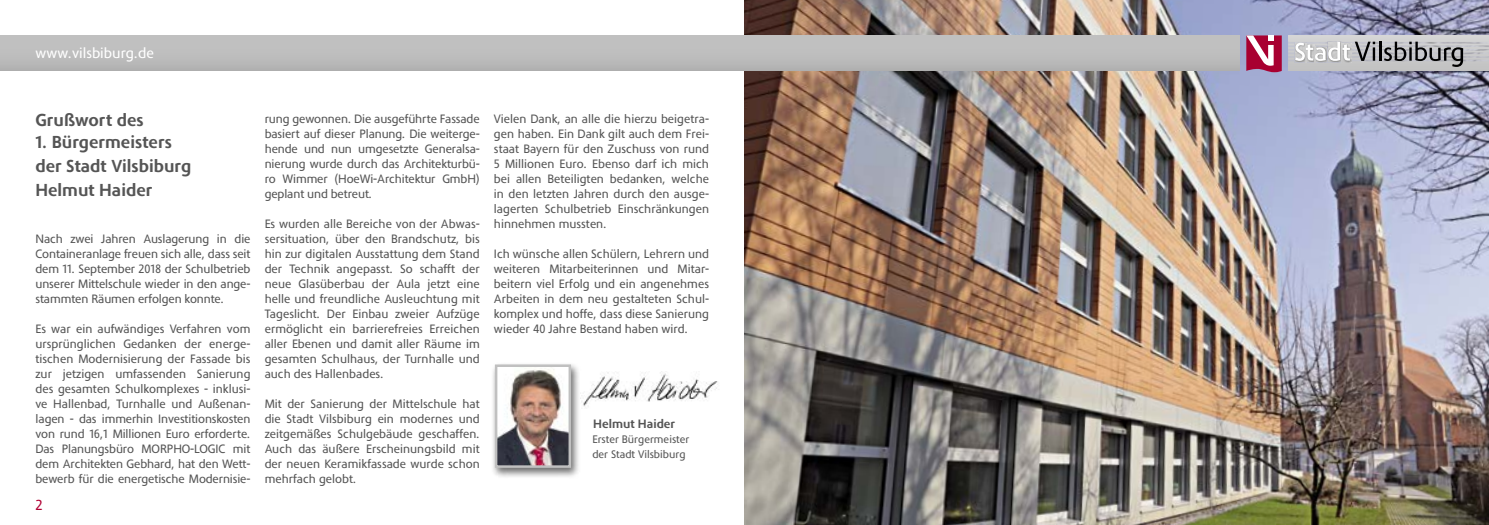
<style>
.page{position:relative;width:1489px;height:525px;background:#fff}
.page>*{position:absolute;margin:0;border:0;box-sizing:border-box;transform-origin:0 0}
.t1{font:700 17.88px/23.8px "Phoenica";color:#555}
.t2{font:15px "Phoenica";color:#fff}
.t3{font:15px "Phoenica";color:#b00033}
.t4{font:12.5px/15px "Phoenica";color:#555;text-align:justify}
.t5{font:700 12.5px "Phoenica";color:#555}
.t6{font:11.25px/15px "Phoenica";color:#555}
</style>
<div class="page">
<img style="left:744px;top:0;width:744px;height:524px">
<svg style="left:1246px;top:35px;width:35px;height:37px"></svg>
<div style="left:0;top:35px;width:744px;height:36px;background:#bfbfbf"></div>
<div style="left:744px;top:35px;width:495px;height:36px;background:#bfbfbf"></div>
<hr style="left:1287px;top:35px;width:201px;height:2px;background:#d6d6d6">
<hr style="left:1287px;top:37px;width:201px;height:1px;background:#d5d5d5">
<hr style="left:1287px;top:38px;width:201px;height:2px;background:#d4d4d4">
<hr style="left:1287px;top:40px;width:201px;height:1px;background:#d3d3d3">
<hr style="left:1287px;top:67px;width:201px;height:2px;background:#c3c3c3">
<hr style="left:1287px;top:69px;width:201px;height:1px;background:#c2c2c2">
<hr style="left:1287px;top:70px;width:201px;height:1px;background:#c1c1c1">
<svg style="left:1287px;top:41px;width:201px;height:26px;background:#adadb0"></svg>
<div style="left:491px;top:362px;width:90px;height:116px;background:#000;opacity:.57"></div>
<img style="left:498px;top:367px;width:70px;height:97px">
<div style="left:495px;top:364px;width:76px;height:103px;border:2px solid #c0c0c0"></div>
<img style="left:580px;top:371px;width:138px;height:37px">
<p class="t2" style="left:35px;top:45px;width:120px">www.vilsbiburg.de</p>
<h1 class="t1" style="left:35px;top:109px;width:110px">Grußwort des</h1>
<h1 class="t1" style="left:35px;top:130px;width:157px">1. Bürgermeisters der Stadt Vilsbiburg<br>Helmut Haider</h1>
<p class="t4" style="left:35px;top:231px;width:216px">Nach zwei Jahren Auslagerung in die Containeranlage freuen sich alle, dass seit dem 11. September 2018 der Schulbetrieb unserer Mittelschule wieder in den ange&shy;stammten Räumen erfolgen konnte.</p>
<p class="t4" style="left:35px;top:321px;width:216px">Es war ein aufwändiges Verfahren vom ursprünglichen Gedanken der energe&shy;tischen Modernisierung der Fassade bis zur jetzigen umfassenden Sanierung des gesamten Schulkomplexes - inklusi&shy;ve Hallenbad, Turnhalle und Außenan&shy;lagen - das immerhin Investitionskosten von rund 16,1 Millionen Euro erforderte.<br>Das Planungsbüro MORPHO-LOGIC mit dem Architekten Gebhard, hat den Wett&shy;bewerb für die energetische Modernisie-</p>
<p class="t3" style="left:35px;top:496px;width:9px">2</p>
<p class="t4" style="left:265px;top:111px;width:216px">rung gewonnen. Die ausgeführte Fassade basiert auf dieser Planung. Die weiterge&shy;hende und nun umgesetzte Generalsa&shy;nierung wurde durch das Architekturbü&shy;ro Wimmer (HoeWi-Architektur GmbH) geplant und betreut.</p>
<p class="t4" style="left:265px;top:216px;width:216px">Es wurden alle Bereiche von der Abwas&shy;sersituation, über den Brandschutz, bis hin zur digitalen Ausstattung dem Stand der Technik angepasst. So schafft der neue Glasüberbau der Aula jetzt eine helle und freundliche Ausleuchtung mit Tageslicht. Der Einbau zweier Aufzüge ermöglicht ein barrierefreies Erreichen aller Ebenen und damit aller Räume im gesamten Schulhaus, der Turnhalle und auch des Hallenbades.</p>
<p class="t4" style="left:265px;top:396px;width:216px">Mit der Sanierung der Mittelschule hat die Stadt Vilsbiburg ein modernes und zeitgemäßes Schulgebäude geschaffen.<br>Auch das äußere Erscheinungsbild mit der neuen Keramikfassade wurde schon mehrfach gelobt.</p>
<p class="t4" style="left:494px;top:111px;width:216px">Vielen Dank, an alle die hierzu beigetra&shy;gen haben. Ein Dank gilt auch dem Frei&shy;staat Bayern für den Zuschuss von rund 5 Millionen Euro. Ebenso darf ich mich bei allen Beteiligten bedanken, welche in den letzten Jahren durch den ausge&shy;lagerten Schulbetrieb Einschränkungen hinnehmen mussten.</p>
<p class="t4" style="left:494px;top:246px;width:216px">Ich wünsche allen Schülern, Lehrern und weiteren Mitarbeiterinnen und Mitar&shy;beitern viel Erfolg und ein angenehmes Arbeiten in dem neu gestalteten Schul&shy;komplex und hoffe, dass diese Sanierung wieder 40 Jahre Bestand haben wird.</p>
<p class="t5" style="left:593px;top:416px;width:83px">Helmut Haider</p>
<p class="t6" style="left:592px;top:431px;width:99px">Erster Bürgermeister der Stadt Vilsbiburg</p>
</div>
